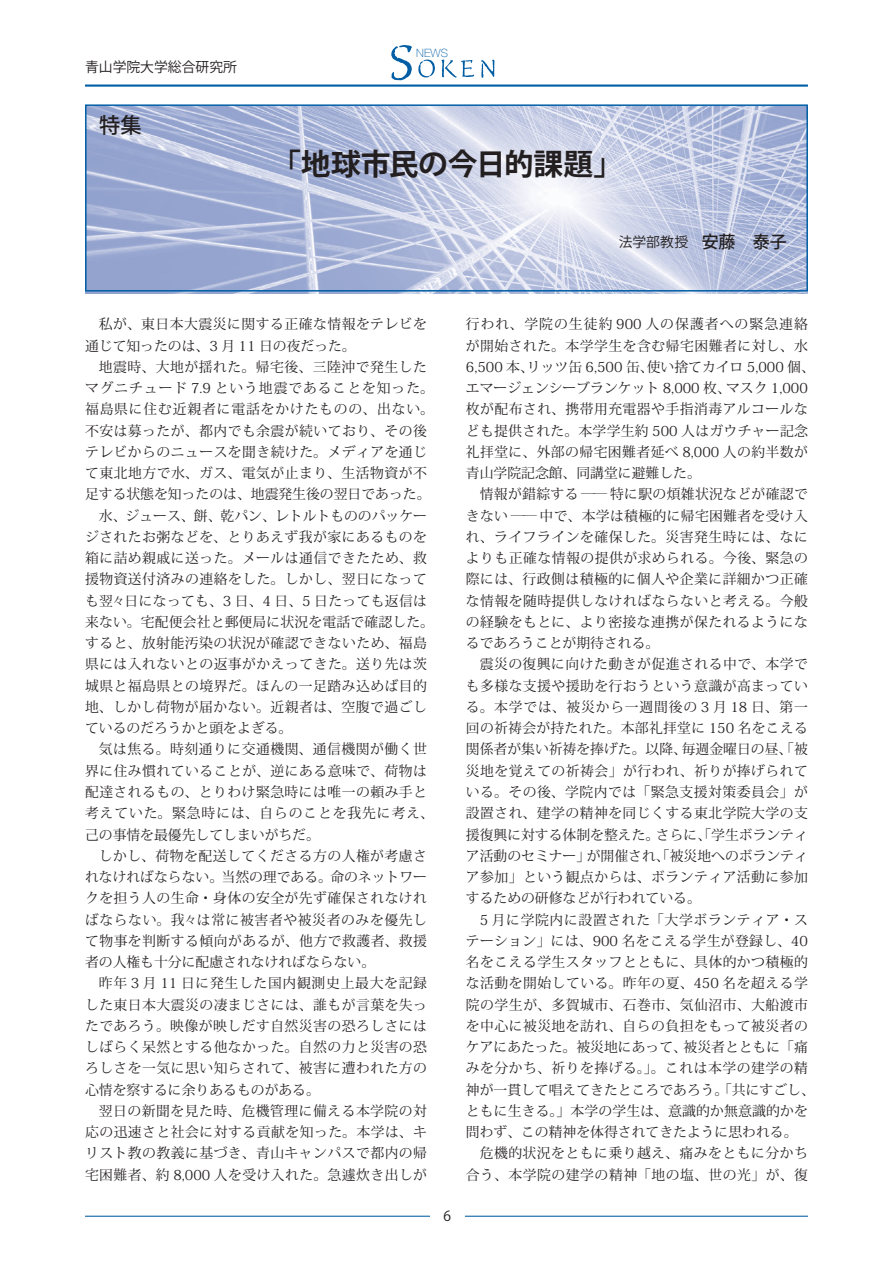
<style>
.page{position:relative;width:893px;height:1263px;background:#fff}
.page>*{position:absolute;margin:0;border:0;box-sizing:border-box;transform-origin:0 0}
.t1{font:29.7px "Koz Go Pro Bold 90 pv RKSJ H";letter-spacing:-.01em;color:#231f20}
.t2{font:21.3px "Koz Go Pro Medium 90 pv RKSJ H";color:#231f20}
.t3{font:13.8px/21.3px "Koz Min Pro Regular 90 pv RKSJ H";letter-spacing:.035em;color:#231f20}
.t4{font:13.8px "Koz Min Pro Regular 90 pv RKSJ H";color:#231f20}
.t5{font:13.8px "Koz Min Pro Regular 90 pv RKSJ H";letter-spacing:.065em;color:#231f20}
.t6{font:13.8px "Koz Min Pro Regular 90 pv RKSJ H";letter-spacing:.01em;color:#231f20}
.t7{font:13.8px "Koz Min Pro Regular 90 pv RKSJ H";letter-spacing:.06em;color:#231f20}
.t8{font:13.8px "Koz Go Std Regular 90 pv RKSJ H";color:#231f20}
.t9{font:13.8px "Koz Go Pro Regular 90 pv RKSJ H";letter-spacing:.01em;color:#231f20}
.t10{font:100 11.4px "Helvetica Neue";color:#005ea5}
.s1{font-family:"Koz Go Pro Medium 90 pv RKSJ H";font-size:16.95px}
.s2{font-size:11.1px}
</style>
<div class="page">
<img style="left:85px;top:107px;width:723px;height:186px">
<hr style="left:85px;top:1216px;width:723px;height:1px;background:#005ea5">
<hr style="left:85px;top:85px;width:723px;height:2px;background:#005ea5">
<div style="left:430px;top:1199px;width:34px;height:34px;background:#fff"></div>
<svg style="left:391px;top:45px;width:21px;height:35px"></svg>
<svg style="left:418px;top:60px;width:17px;height:17px"></svg>
<svg style="left:441px;top:60px;width:33px;height:18px"></svg>
<svg style="left:481px;top:60px;width:13px;height:18px"></svg>
<div style="left:85px;top:104px;width:723px;height:188px;border:2px solid #005ea5"></div>
<p class="t8" style="left:85px;top:61px;width:153px">青山学院大学総合研究所</p>
<h2 class="t2" style="left:99px;top:117px;width:44px">特集</h2>
<p class="t10" style="left:416px;top:48px;width:33px">NEWS</p>
<h1 class="t1" style="left:271px;top:152px;width:354px">「地球市民の今日的課題」</h1>
<p class="t9" style="left:619px;top:237px;width:169px">法学部教授　<span class="s1">安藤　泰子</span></p>
<p class="t3" style="left:85px;top:315px;width:344px;text-indent:14px">私が、東日本大震災に関する正確な情報をテレビを通じて知ったのは、3 月 11 日の夜だった。</p>
<p class="t3" style="left:99px;top:358px;width:330px">地震時、大地が揺れた。帰宅後、三陸沖で発生した</p>
<p class="t5" style="left:85px;top:383px;width:350px">マグニチュード 7.9 という地震であることを知った。</p>
<p class="t7" style="left:85px;top:404px;width:350px">福島県に住む近親者に電話をかけたものの、出ない。</p>
<p class="t3" style="left:85px;top:422px;width:344px">不安は募ったが、都内でも余震が続いており、その後</p>
<p class="t3" style="left:85px;top:443px;width:344px">テレビからのニュースを聞き続けた。メディアを通じ</p>
<p class="t3" style="left:85px;top:464px;width:344px">て東北地方で水、ガス、電気が止まり、生活物資が不</p>
<p class="t4" style="left:85px;top:489px;width:347px">足する状態を知ったのは、地震発生後の翌日であった。</p>
<p class="t4" style="left:99px;top:510px;width:330px">水、ジュース、餅、乾パン、レトルトもののパッケー</p>
<p class="t3" style="left:85px;top:528px;width:344px">ジされたお粥などを、とりあえず我が家にあるものを</p>
<p class="t3" style="left:85px;top:549px;width:344px">箱に詰め親戚に送った。メールは通信できたため、救</p>
<p class="t3" style="left:85px;top:570px;width:344px">援物資送付済みの連絡をした。しかし、翌日になって</p>
<p class="t3" style="left:85px;top:592px;width:344px">も翌<span class="s2">々</span>日になっても、3 日、4 日、5 日たっても返信は</p>
<p class="t6" style="left:85px;top:616px;width:350px">来ない。宅配便会社と郵便局に状況を電話で確認した。</p>
<p class="t3" style="left:85px;top:634px;width:344px">すると、放射能汚染の状況が確認できないため、福島</p>
<p class="t3" style="left:85px;top:655px;width:344px">県には入れないとの返事がかえってきた。送り先は茨</p>
<p class="t3" style="left:85px;top:677px;width:344px">城県と福島県との境界だ。ほんの一足踏み込めば目的</p>
<p class="t3" style="left:85px;top:698px;width:344px">地、しかし荷物が届かない。近親者は、空腹で過ごし</p>
<p class="t4" style="left:85px;top:723px;width:209px">ているのだろうかと頭をよぎる。</p>
<p class="t3" style="left:99px;top:740px;width:330px">気は焦る。時刻通りに交通機関、通信機関が働く世</p>
<p class="t3" style="left:85px;top:762px;width:344px">界に住み慣れていることが、逆にある意味で、荷物は</p>
<p class="t3" style="left:85px;top:783px;width:344px">配達されるもの、とりわけ緊急時には唯一の頼み手と</p>
<p class="t5" style="left:85px;top:808px;width:350px">考えていた。緊急時には、自らのことを我先に考え、</p>
<p class="t4" style="left:85px;top:829px;width:236px">己の事情を最優先してしまいがちだ。</p>
<p class="t3" style="left:99px;top:847px;width:330px">しかし、荷物を配送してくださる方の人権が考慮さ</p>
<p class="t4" style="left:85px;top:872px;width:343px">れなければならない。当然の理である。命のネットワー</p>
<p class="t3" style="left:85px;top:889px;width:344px">クを担う人の生命・身体の安全が先ず確保されなけれ</p>
<p class="t3" style="left:85px;top:911px;width:344px">ばならない。我<span class="s2">々</span>は常に被害者や被災者のみを優先し</p>
<p class="t3" style="left:85px;top:932px;width:344px">て物事を判断する傾向があるが、他方で救護者、救援</p>
<p class="t4" style="left:85px;top:957px;width:292px">者の人権も十分に配慮されなければならない。</p>
<p class="t3" style="left:99px;top:974px;width:330px">昨年 3 月 11 日に発生した国内観測史上最大を記録</p>
<p class="t3" style="left:85px;top:996px;width:344px">した東日本大震災の凄まじさには、誰もが言葉を失っ</p>
<p class="t3" style="left:85px;top:1017px;width:344px">たであろう。映像が映しだす自然災害の恐ろしさには</p>
<p class="t3" style="left:85px;top:1038px;width:344px">しばらく呆然とする他なかった。自然の力と災害の恐</p>
<p class="t3" style="left:85px;top:1059px;width:344px">ろしさを一気に思い知らされて、被害に遭われた方の</p>
<p class="t4" style="left:85px;top:1084px;width:236px">心情を察するに余りあるものがある。</p>
<p class="t3" style="left:99px;top:1102px;width:330px">翌日の新聞を見た時、危機管理に備える本学院の対</p>
<p class="t3" style="left:85px;top:1123px;width:344px">応の迅速さと社会に対する貢献を知った。本学は、キ</p>
<p class="t3" style="left:85px;top:1144px;width:344px">リスト教の教義に基づき、青山キャンパスで都内の帰</p>
<p class="t3" style="left:85px;top:1166px;width:344px">宅困難者、約 8,000 人を受け入れた。急遽炊き出しが</p>
<p class="t8" style="left:444px;top:1211px;width:9px">6</p>
<p class="t3" style="left:466px;top:315px;width:350px">行われ、学院の生徒約 900 人の保護者への緊急連絡が開始された。本学学生を含む帰宅困難者に対し、水<br>6,500 本、リッツ缶 6,500 缶、使い捨てカイロ 5,000 個、エマージェンシーブランケット 8,000 枚、マスク 1,000枚が配布され、携帯用充電器や手指消毒アルコールなども提供された。本学学生約 500 人はガウチャー記念礼拝堂に、外部の帰宅困難者延べ 8,000 人の約半数が青山学院記念館、同講堂に避難した。</p>
<p class="t3" style="left:466px;top:485px;width:344px;text-align:justify;text-indent:14px">情報が錯綜する ―― 特に駅の煩雑状況などが確認できない ―― 中で、本学は積極的に帰宅困難者を受け入れ、ライフラインを確保した。災害発生時には、なによりも正確な情報の提供が求められる。今後、緊急の際には、行政側は積極的に個人や企業に詳細かつ正確な情報を随時提供しなければならないと考える。今般の経験をもとに、より密接な連携が保たれるようになるであろうことが期待される。</p>
<p class="t3" style="left:466px;top:655px;width:344px;text-align:justify;text-indent:14px">震災の復興に向けた動きが促進される中で、本学でも多様な支援や援助を行おうという意識が高まっている。本学では、被災から一週間後の 3 月 18 日、第一回の祈祷会が持たれた。本部礼拝堂に 150 名をこえる関係者が集い祈祷を捧げた。以降、毎週金曜日の昼、「被災地を覚えての祈祷会」が行われ、祈りが捧げられている。その後、学院内では「緊急支援対策委員会」が設置され、建学の精神を同じくする東北学院大学の支援復興に対する体制を整えた。さらに、「学生ボランティア活動のセミナー」が開催され、「被災地へのボランティア参加」という観点からは、ボランティア活動に参加するための研修などが行われている。</p>
<p class="t3" style="left:466px;top:910px;width:350px;text-indent:14px">5 月に学院内に設置された「大学ボランティア・ステーション」には、900 名をこえる学生が登録し、40名をこえる学生スタッフとともに、具体的かつ積極的な活動を開始している。昨年の夏、450 名を超える学院の学生が、多賀城市、石巻市、気仙沼市、大船渡市を中心に被災地を訪れ、自らの負担をもって被災者のケアにあたった。被災地にあって、被災者とともに「痛みを分かち、祈りを捧げる。」。これは本学の建学の精神が一貫して唱えてきたところであろう。「共にすごし、ともに生きる。」本学の学生は、意識的か無意識的かを問わず、この精神を体得されてきたように思われる。</p>
<p class="t3" style="left:466px;top:1144px;width:344px;text-align:right">危機的状況をともに乗り越え、痛みをともに分かち合う、本学院の建学の精神「地の塩、世の光」が、復</p>
</div>
